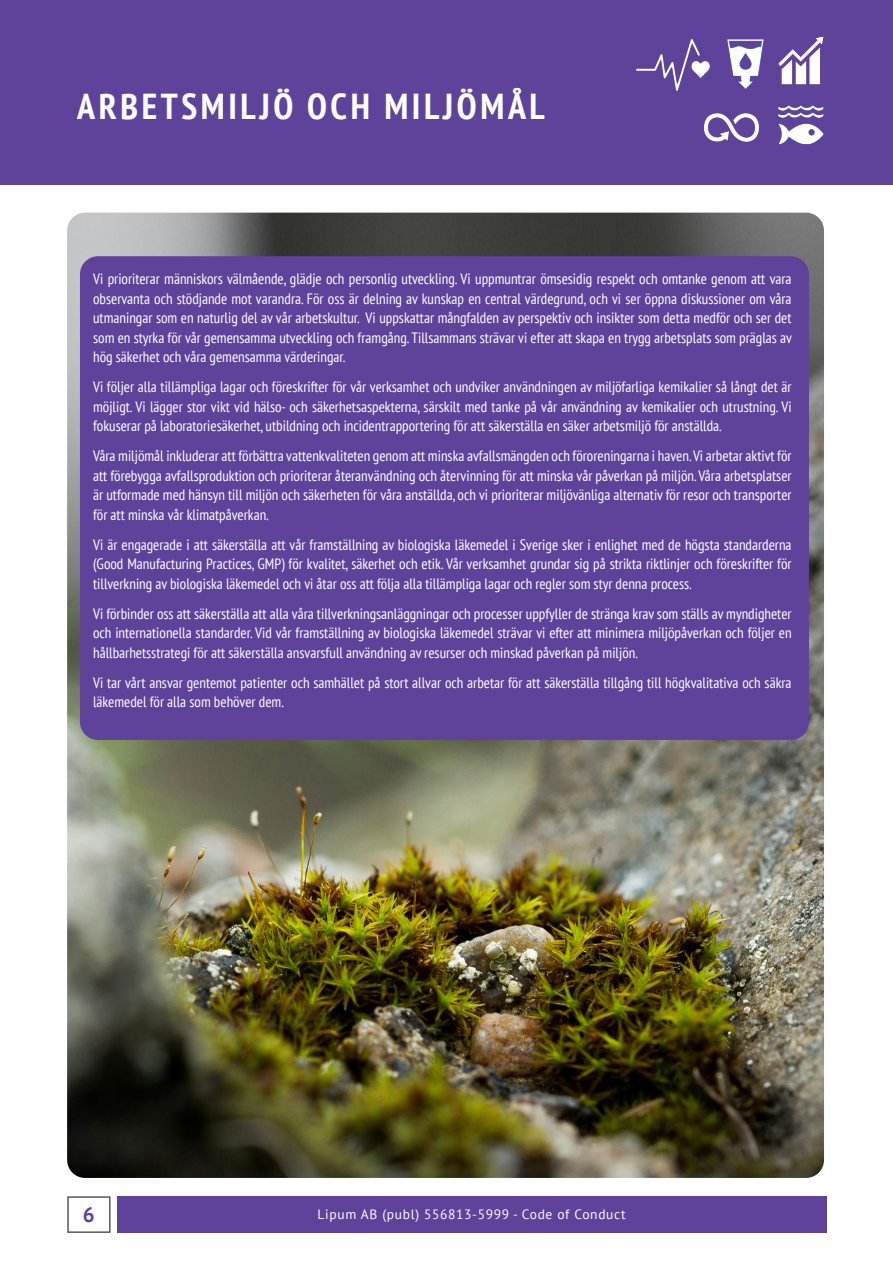
<style>
.page{position:relative;width:893px;height:1263px;background:#fff}
.page>*{position:absolute;margin:0;border:0;box-sizing:border-box;transform-origin:0 0}
.t1{font:700 condensed 36px "PT Sans";letter-spacing:.1em;color:#fff}
.t2{font:700 21px "PT Sans";color:#5f439b}
.t3{font:condensed 15px/19.5px "PT Sans";color:#fff;text-align:justify}
.t4{font:13.5px "PT Sans";letter-spacing:.05em;color:#fff}
</style>
<div class="page">
<div style="left:117px;top:1196px;width:709px;height:37px;background:#5f439b"></div>
<div style="left:67px;top:1196px;width:44px;height:37px;border:2px solid #57585a"></div>
<div style="left:0;top:0;width:893px;height:185px;background:#5f439b"></div>
<img style="left:636px;top:39px;width:73px;height:51px">
<img style="left:727px;top:39px;width:36px;height:50px">
<img style="left:778px;top:36px;width:45px;height:48px">
<img style="left:705px;top:114px;width:53px;height:27px">
<img style="left:778px;top:105px;width:45px;height:40px">
<img style="left:67px;top:213px;width:757px;height:965px">
<div style="left:80px;top:256px;width:729px;height:484px;background:#5f439b;border-radius:18px"></div>
<p class="t1" style="left:77px;top:83px;width:469px">ARBETSMILJÖ OCH MILJÖMÅL</p>
<p class="t3" style="left:93px;top:269px;width:700px">Vi prioriterar människors välmående, glädje och personlig utveckling. Vi uppmuntrar ömsesidig respekt och omtanke genom att vara observanta och stödjande mot varandra. För oss är delning av kunskap en central värdegrund, och vi ser öppna diskussioner om våra utmaningar som en naturlig del av vår arbetskultur. Vi uppskattar mångfalden av perspektiv och insikter som detta medför och ser det som en styrka för vår gemensamma utveckling och framgång. Tillsammans strävar vi efter att skapa en trygg arbetsplats som präglas av hög säkerhet och våra gemensamma värderingar.</p>
<p class="t3" style="left:93px;top:377px;width:700px">Vi följer alla tillämpliga lagar och föreskrifter för vår verksamhet och undviker användningen av miljöfarliga kemikalier så långt det är möjligt. Vi lägger stor vikt vid hälso- och säkerhetsaspekterna, särskilt med tanke på vår användning av kemikalier och utrustning. Vi fokuserar på laboratoriesäkerhet, utbildning och incidentrapportering för att säkerställa en säker arbetsmiljö för anställda.</p>
<p class="t3" style="left:93px;top:446px;width:700px">Våra miljömål inkluderar att förbättra vattenkvaliteten genom att minska avfallsmängden och föroreningarna i haven. Vi arbetar aktivt för att förebygga avfallsproduktion och prioriterar återanvändning och återvinning för att minska vår påverkan på miljön. Våra arbetsplatser är utformade med hänsyn till miljön och säkerheten för våra anställda, och vi prioriterar miljövänliga alternativ för resor och transporter för att minska vår klimatpåverkan.</p>
<p class="t3" style="left:93px;top:534px;width:700px">Vi är engagerade i att säkerställa att vår framställning av biologiska läkemedel i Sverige sker i enlighet med de högsta standarderna (Good Manufacturing Practices, GMP) för kvalitet, säkerhet och etik. Vår verksamhet grundar sig på strikta riktlinjer och föreskrifter för tillverkning av biologiska läkemedel och vi åtar oss att följa alla tillämpliga lagar och regler som styr denna process.</p>
<p class="t3" style="left:93px;top:603px;width:700px">Vi förbinder oss att säkerställa att alla våra tillverkningsanläggningar och processer uppfyller de stränga krav som ställs av myndigheter och internationella standarder. Vid vår framställning av biologiska läkemedel strävar vi efter att minimera miljöpåverkan och följer en hållbarhetsstrategi för att säkerställa ansvarsfull användning av resurser och minskad påverkan på miljön.</p>
<p class="t3" style="left:93px;top:672px;width:700px">Vi tar vårt ansvar gentemot patienter och samhället på stort allvar och arbetar för att säkerställa tillgång till högkvalitativa och säkra läkemedel för alla som behöver dem.</p>
<h2 class="t2" style="left:83px;top:1201px;width:13px">6</h2>
<p class="t4" style="left:318px;top:1205px;width:309px">Lipum AB (publ) 556813-5999 - Code of Conduct</p>
</div>
